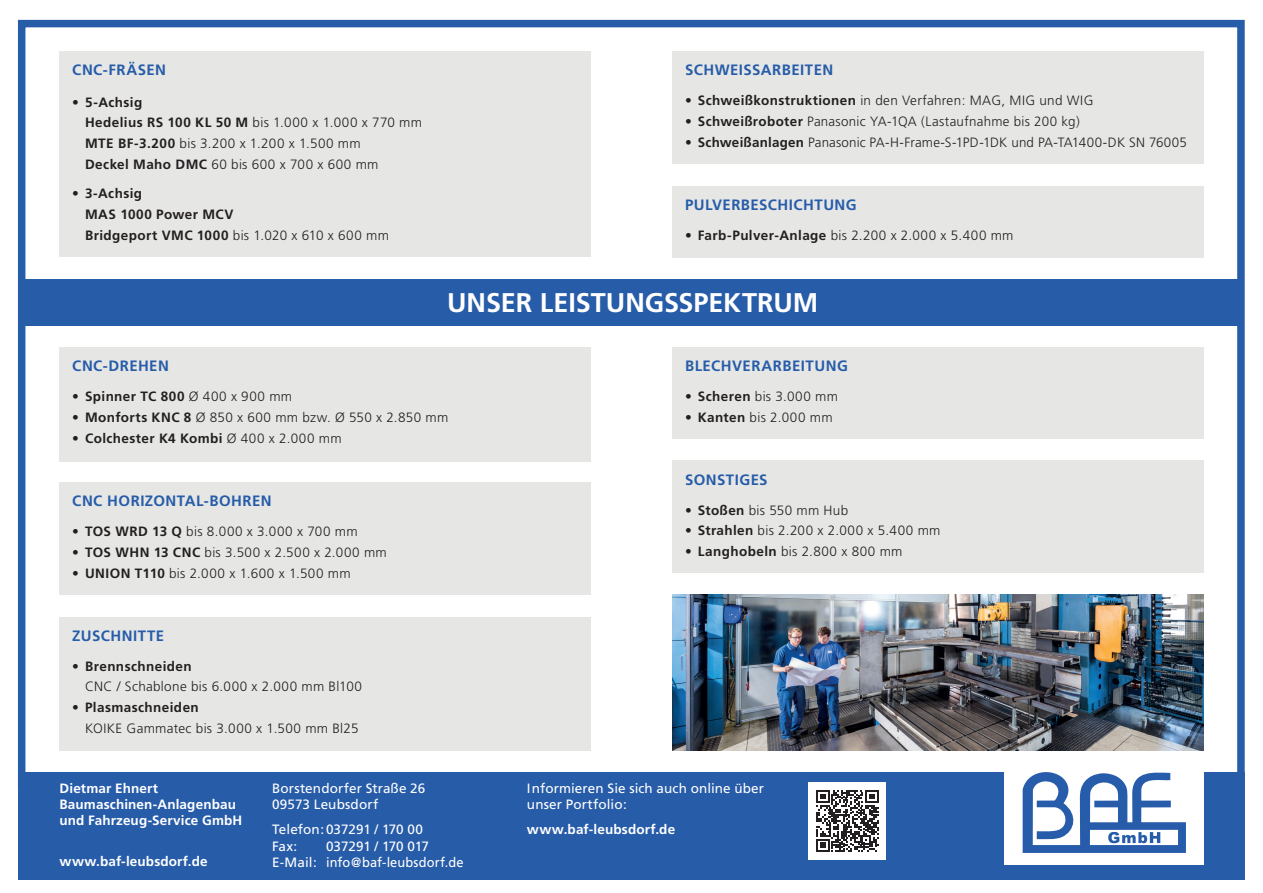
<style>
.page{position:relative;width:1263px;height:893px;background:#fff}
.page>*{position:absolute;margin:0;border:0;box-sizing:border-box;transform-origin:0 0}
.t1{font:700 27px "Frutiger";color:#fff}
.t2{font:700 15px "Frutiger";letter-spacing:.03em;color:#275ca9}
.t3{font:300 13.5px/20.7px "Frutiger";letter-spacing:.025em;color:#231f20}
.t4{font:13.5px/16.2px "Frutiger";letter-spacing:.005em;color:#fff}
.t5{font:700 13.5px/20.7px "Frutiger";letter-spacing:.03em;color:#231f20}
.t6{font:700 13.5px/16.2px "Frutiger";letter-spacing:.01em;color:#fff}
.t7{font:300 13.5px "Frutiger";letter-spacing:.045em;color:#231f20}
.t8{font:300 13.5px "Frutiger";letter-spacing:.05em;color:#231f20}
.s1{font-weight:700}
.s2{font-weight:300}
</style>
<div class="page">
<div style="left:18px;top:772px;width:1227px;height:107px;background:#275ca9"></div>
<div style="left:60px;top:51px;width:531px;height:206px;background:#e6e7e5"></div>
<div style="left:60px;top:347px;width:531px;height:114px;background:#e6e7e5"></div>
<div style="left:672px;top:51px;width:531px;height:113px;background:#e6e7e5"></div>
<div style="left:672px;top:186px;width:531px;height:71px;background:#e6e7e5"></div>
<div style="left:60px;top:616px;width:531px;height:134px;background:#e6e7e5"></div>
<div style="left:60px;top:482px;width:531px;height:113px;background:#e6e7e5"></div>
<div style="left:672px;top:347px;width:531px;height:92px;background:#e6e7e5"></div>
<div style="left:672px;top:460px;width:531px;height:113px;background:#e6e7e5"></div>
<div style="left:24px;top:279px;width:1218px;height:47px;background:#275ca9"></div>
<img style="left:672px;top:595px;width:531px;height:155px">
<div style="left:18px;top:20px;width:1227px;height:769px;border:8px solid #275ca9"></div>
<div style="left:1003px;top:756px;width:200px;height:109px;background:#fff"></div>
<svg style="left:1023px;top:772px;width:163px;height:81px"></svg>
<div style="left:809px;top:782px;width:77px;height:78px;background:#fff"></div>
<svg style="left:816px;top:790px;width:62px;height:62px"></svg>
<p class="t2" style="left:72px;top:61px;width:95px">CNC-FRÄSEN</p>
<p class="t3" style="left:85px;top:92px;width:338px;text-indent:-13px">• <span class="s1">5-Achsig<br>Hedelius RS 100 KL 50 M</span> bis 1.000 x 1.000 x 770 mm<br><span class="s1">MTE BF-3.200</span> bis 3.200 x 1.200 x 1.500 mm<br><span class="s1">Deckel Maho DMC</span> 60 bis 600 x 700 x 600 mm</p>
<p class="t5" style="left:85px;top:183px;width:305px;text-indent:-13px"><span class="s2">•</span> 3-Achsig<br>MAS 1000 Power MCV<br>Bridgeport VMC 1000 <span class="s2">bis 1.020 x 610 x 600 mm</span></p>
<p class="t2" style="left:685px;top:61px;width:150px">SCHWEISSARBEITEN</p>
<p class="t3" style="left:685px;top:90px;width:410px"><span class="s1">• Schweißkonstruktionen</span> in den Verfahren: MAG, MIG und WIG</p>
<p class="t3" style="left:685px;top:111px;width:396px"><span class="s1">• Schweißroboter</span> Panasonic YA-1QA (Lastaufnahme bis 200 kg)</p>
<p class="t3" style="left:685px;top:132px;width:503px"><span class="s1">• Schweißanlagen</span> Panasonic PA-H-Frame-S-1PD-1DK und PA-TA1400-DK SN 76005</p>
<p class="t2" style="left:685px;top:196px;width:173px">PULVERBESCHICHTUNG</p>
<p class="t7" style="left:685px;top:228px;width:330px">• <span class="s1">Farb-Pulver-Anlage</span> bis 2.200 x 2.000 x 5.400 mm</p>
<h1 class="t1" style="left:447px;top:287px;width:373px">UNSER LEISTUNGSSPEKTRUM</h1>
<p class="t2" style="left:72px;top:357px;width:98px">CNC-DREHEN</p>
<p class="t5" style="left:72px;top:386px;width:221px"><span class="s2">•</span> Spinner TC 800 <span class="s2">Ø 400 x 900 mm</span></p>
<p class="t3" style="left:72px;top:407px;width:377px">• <span class="s1">Monforts KNC 8</span> Ø 850 x 600 mm bzw. Ø 550 x 2.850 mm</p>
<p class="t5" style="left:72px;top:428px;width:271px"><span class="s2">•</span> Colchester K4 Kombi <span class="s2">Ø 400 x 2.000 mm</span></p>
<p class="t2" style="left:72px;top:492px;width:201px">CNC HORIZONTAL-BOHREN</p>
<p class="t8" style="left:72px;top:524px;width:287px">• <span class="s1">TOS WRD 13 Q</span> bis 8.000 x 3.000 x 700 mm</p>
<p class="t3" style="left:72px;top:542px;width:316px">• <span class="s1">TOS WHN 13 CNC</span> bis 3.500 x 2.500 x 2.000 mm</p>
<p class="t3" style="left:72px;top:563px;width:280px">• <span class="s1">UNION T110</span> bis 2.000 x 1.600 x 1.500 mm</p>
<p class="t2" style="left:72px;top:626px;width:94px">ZUSCHNITTE</p>
<p class="t3" style="left:85px;top:656px;width:278px;text-indent:-13px">• <span class="s1">Brennschneiden<br></span>CNC / Schablone bis 6.000 x 2.000 mm Bl100</p>
<p class="t3" style="left:85px;top:697px;width:275px;text-indent:-13px">• <span class="s1">Plasmaschneiden<br></span>KOIKE Gammatec bis 3.000 x 1.500 mm Bl25</p>
<p class="t6" style="left:60px;top:780px;width:184px">Dietmar Ehnert<br>Baumaschinen-Anlagenbau und Fahrzeug-Service GmbH</p>
<p class="t6" style="left:60px;top:854px;width:150px">www.baf-leubsdorf.de</p>
<p class="t4" style="left:272px;top:780px;width:155px">Borstendorfer Straße 26<br>09573 Leubsdorf</p>
<p class="t4" style="left:272px;top:821px;width:152px">Telefon: 037291 / 170 00<br>Fax:</p>
<p class="t4" style="left:272px;top:838px;width:193px;text-indent:54px">037291 / 170 017<br>E-Mail: info@baf-leubsdorf.de</p>
<p class="t2" style="left:685px;top:357px;width:164px">BLECHVERARBEITUNG</p>
<p class="t3" style="left:685px;top:386px;width:155px"><span class="s1">• Scheren</span> bis 3.000 mm</p>
<p class="t3" style="left:685px;top:407px;width:149px"><span class="s1">• Kanten</span> bis 2.000 mm</p>
<p class="t2" style="left:685px;top:470px;width:84px">SONSTIGES</p>
<p class="t3" style="left:685px;top:500px;width:165px"><span class="s1">• Stoßen</span> bis 550 mm Hub</p>
<p class="t7" style="left:685px;top:523px;width:257px"><span class="s1">• Strahlen</span> bis 2.200 x 2.000 x 5.400 mm</p>
<p class="t3" style="left:685px;top:541px;width:219px"><span class="s1">• Langhobeln</span> bis 2.800 x 800 mm</p>
<p class="t4" style="left:527px;top:780px;width:239px">Informieren Sie sich auch online über unser Portfolio:</p>
<p class="t6" style="left:527px;top:821px;width:150px">www.baf-leubsdorf.de</p>
</div>
